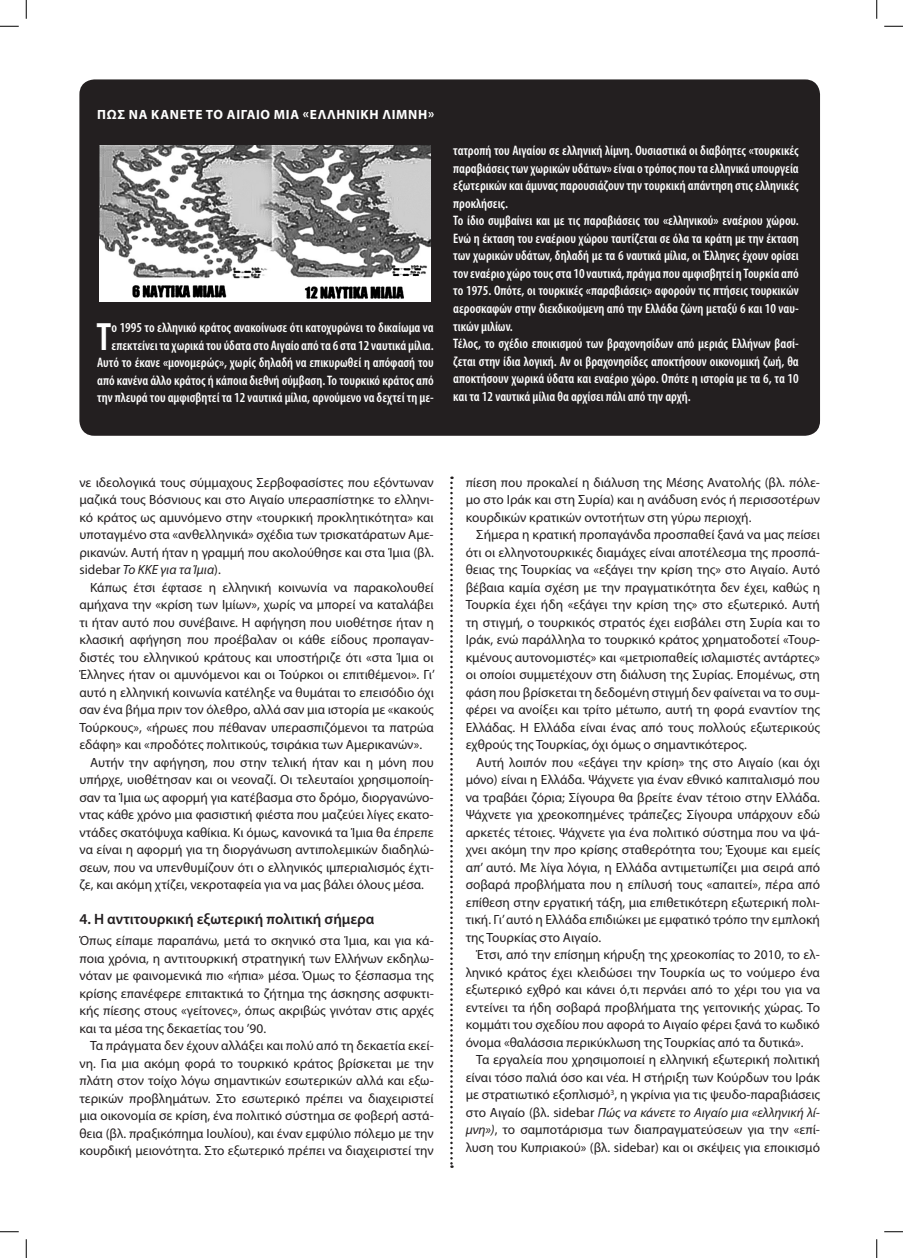
<style>
.page{position:relative;width:903px;height:1258px;background:#fff}
.page>*{position:absolute;margin:0;border:0;box-sizing:border-box;transform-origin:0 0}
.t1{font:600 condensed 39.75px "Myriad Pro";color:#fff}
.t2{font:600 15px "Myriad Pro";color:#231f20}
.t3{font:600 condensed 13.75px/17.5px "Myriad Pro";color:#fff;text-align:right}
.t4{font:13.38px/17.5px "Myriad Pro";color:#231f20;text-align:justify}
.t5{font:700 13.38px "Myriad Pro";letter-spacing:.05em;color:#fff}
.s1{font-style:italic}
</style>
<div class="page">
<div style="left:79px;top:79px;width:741px;height:357px;background:#231f20;border-radius:15px"></div>
<svg style="left:450px;top:476px;width:3px;height:691px"></svg>
<img style="left:100px;top:146px;width:331px;height:155px">
<svg style="left:0;top:25px;width:19px;height:2px"></svg>
<svg style="left:884px;top:25px;width:19px;height:2px"></svg>
<svg style="left:0;top:1231px;width:19px;height:1px"></svg>
<svg style="left:884px;top:1231px;width:19px;height:1px"></svg>
<svg style="left:25px;top:0;width:2px;height:19px"></svg>
<svg style="left:25px;top:1239px;width:2px;height:18px"></svg>
<svg style="left:876px;top:0;width:1px;height:19px"></svg>
<svg style="left:876px;top:1239px;width:1px;height:18px"></svg>
<p class="t5" style="left:97px;top:107px;width:91px">Πώς να κάνετε</p>
<p class="t5" style="left:206px;top:107px;width:114px">το Αι γαίο μια «ελλ</p>
<p class="t5" style="left:336px;top:107px;width:28px">ηνική</p>
<p class="t5" style="left:382px;top:107px;width:53px">λίμνη»</p>
<p class="t3" style="left:97px;top:319px;width:338px">o 1995 το ελληνικό κράτος ανακοίνωσε ότι κατοχυρώνει το δικαίωμα να επεκτείνει τα χωρικά του ύδατα στο Αιγαίο από τα 6 στα 12 ναυτικά μίλια.<br>Αυτό το έκανε «μονομερώς», χωρίς δηλαδή να επικυρωθεί η απόφασή του από κανένα άλλο κράτος ή κάποια διεθνή σύμβαση. Το τουρκικό κράτος από την πλευρά του αμφισβητεί τα 12 ναυτικά μίλια, αρνούμενο να δεχτεί τη με-</p>
<h1 class="t1" style="left:97px;top:315px;width:16px">T</h1>
<p class="t3" style="left:453px;top:142px;width:347px;text-align:left">τατροπή του Αιγαίου σε ελληνική λίμνη. Ουσιαστικά οι διαβόητες «τουρκικές παραβιάσεις των χωρικών υδάτων» είναι ο τρόπος που τα ελληνικά υπουργεία εξωτερικών και άμυνας παρουσιάζουν την τουρκική απάντηση στις ελληνικές προκλήσεις.<br>Το ίδιο συμβαίνει και με τις παραβιάσεις του «ελληνικού» εναέριου χώρου.<br>Ενώ η έκταση του εναέριου χώρου ταυτίζεται σε όλα τα κράτη με την έκταση των χωρικών υδάτων, δηλαδή με τα 6 ναυτικά μίλια, οι Έλληνες έχουν ορίσει τον εναέριο χώρο τους στα 10 ναυτικά, πράγμα που αμφισβητεί η Τουρκία από το 1975. Οπότε, οι τουρκικές «παραβιάσεις» αφορούν τις πτήσεις τουρκικών αεροσκαφών στην διεκδικούμενη από την Ελλάδα ζώνη μεταξύ 6 και 10 ναυ&shy;τικών μιλίων.<br>Τέλος, το σχέδιο εποικισμού των βραχονησίδων από μεριάς Ελλήνων βασί&shy;ζεται στην ίδια λογική. Αν οι βραχονησίδες αποκτήσουν οικονομική ζωή, θα αποκτήσουν χωρικά ύδατα και εναέριο χώρο. Οπότε η ιστορία με τα 6, τα 10 και τα 12 ναυτικά μίλια θα αρχίσει πάλι από την αρχή.</p>
<p class="t4" style="left:79px;top:473px;width:356px">νε ιδεολογικά τους σύμμαχους Σερβοφασίστες που εξόντωναν μαζικά τους Βόσνιους και στο Αιγαίο υπερασπίστηκε το ελληνι&shy;κό κράτος ως αμυνόμενο στην «τουρκική προκλητικότητα» και υποταγμένο στα «ανθελληνικά» σχέδια των τρισκατάρατων Αμε&shy;ρικανών. Αυτή ήταν η γραμμή που ακολούθησε και στα Ίμια (βλ. sidebar <span class="s1">Το ΚΚΕ για τα Ίμια</span>).</p>
<p class="t4" style="left:90px;top:578px;width:345px">Κάπως έτσι έφτασε η ελληνική κοινωνία να παρακολουθεί</p>
<p class="t4" style="left:79px;top:596px;width:356px">αμήχανα την «κρίση των Ιμίων», χωρίς να μπορεί να καταλάβει</p>
<p class="t4" style="left:79px;top:613px;width:356px">τι ήταν αυτό που συνέβαινε. Η αφήγηση που υιοθέτησε ήταν η</p>
<p class="t4" style="left:79px;top:631px;width:356px">κλασική αφήγηση που προέβαλαν οι κάθε είδους προπαγαν-</p>
<p class="t4" style="left:79px;top:648px;width:356px">διστές του ελληνικού κράτους και υποστήριζε ότι «στα Ίμια οι</p>
<p class="t4" style="left:79px;top:666px;width:357px">Έλληνες ήταν οι αμυνόμενοι και οι Τούρκοι οι επιτιθέμενοι». Γι’</p>
<p class="t4" style="left:79px;top:683px;width:356px">αυτό η ελληνική κοινωνία κατέληξε να θυμάται το επεισόδιο όχι</p>
<p class="t4" style="left:79px;top:701px;width:356px">σαν ένα βήμα πριν τον όλεθρο, αλλά σαν μια ιστορία με «κακούς</p>
<p class="t4" style="left:79px;top:718px;width:356px">Τούρκους», «ήρωες που πέθαναν υπερασπιζόμενοι τα πατρώα</p>
<p class="t4" style="left:79px;top:736px;width:344px">εδάφη» και «προδότες πολιτικούς, τσιράκια των Αμερικανών».</p>
<p class="t4" style="left:90px;top:753px;width:345px">Αυτήν την αφήγηση, που στην τελική ήταν και η μόνη που</p>
<p class="t4" style="left:79px;top:771px;width:356px">υπήρχε, υιοθέτησαν και οι νεοναζί. Οι τελευταίοι χρησιμοποίη-</p>
<p class="t4" style="left:79px;top:788px;width:356px">σαν τα Ίμια ως αφορμή για κατέβασμα στο δρόμο, διοργανώνο-</p>
<p class="t4" style="left:79px;top:806px;width:356px">ντας κάθε χρόνο μια φασιστική φιέστα που μαζεύει λίγες εκατο-</p>
<p class="t4" style="left:79px;top:823px;width:356px">ντάδες σκατόψυχα καθίκια. Κι όμως, κανονικά τα Ίμια θα έπρεπε</p>
<p class="t4" style="left:79px;top:841px;width:356px">να είναι η αφορμή για τη διοργάνωση αντιπολεμικών διαδηλώ-</p>
<p class="t4" style="left:79px;top:858px;width:356px">σεων, που να υπενθυμίζουν ότι ο ελληνικός ιμπεριαλισμός έχτι-</p>
<p class="t4" style="left:79px;top:876px;width:346px">ζε, και ακόμη χτίζει, νεκροταφεία για να μας βάλει όλους μέσα.</p>
<p class="t2" style="left:79px;top:910px;width:297px">4. Η αντιτουρκική εξωτερική πολιτική σήμερα</p>
<p class="t4" style="left:79px;top:932px;width:356px">Όπως είπαμε παραπάνω, μετά το σκηνικό στα Ίμια, και για κά&shy;ποια χρόνια, η αντιτουρκική στρατηγική των Ελλήνων εκδηλω&shy;νόταν με φαινομενικά πιο «ήπια» μέσα. Όμως το ξέσπασμα της κρίσης επανέφερε επιτακτικά το ζήτημα της άσκησης ασφυκτι&shy;κής πίεσης στους «γείτονες», όπως ακριβώς γινόταν στις αρχές και τα μέσα της δεκαετίας του ’90.</p>
<p class="t4" style="left:79px;top:1037px;width:356px;text-indent:11px">Τα πράγματα δεν έχουν αλλάξει και πολύ από τη δεκαετία εκεί&shy;νη. Για μια ακόμη φορά το τουρκικό κράτος βρίσκεται με την πλάτη στον τοίχο λόγω σημαντικών εσωτερικών αλλά και εξω&shy;τερικών προβλημάτων. Στο εσωτερικό πρέπει να διαχειριστεί μια οικονομία σε κρίση, ένα πολιτικό σύστημα σε φοβερή αστά&shy;θεια (βλ. πραξικόπημα Ιουλίου), και έναν εμφύλιο πόλεμο με την κουρδική μειονότητα. Στο εξωτερικό πρέπει να διαχειριστεί την</p>
<p class="t4" style="left:466px;top:473px;width:356px">πίεση που προκαλεί η διάλυση της Μέσης Ανατολής (βλ. πόλε&shy;μο στο Ιράκ και στη Συρία) και η ανάδυση ενός ή περισσοτέρων κουρδικών κρατικών οντοτήτων στη γύρω περιοχή.</p>
<p class="t4" style="left:466px;top:526px;width:356px;text-indent:11px">Σήμερα η κρατική προπαγάνδα προσπαθεί ξανά να μας πείσει ότι οι ελληνοτουρκικές διαμάχες είναι αποτέλεσμα της προσπά&shy;θειας της Τουρκίας να «εξάγει την κρίση της» στο Αιγαίο. Αυτό βέβαια καμία σχέση με την πραγματικότητα δεν έχει, καθώς η Τουρκία έχει ήδη «εξάγει την κρίση της» στο εξωτερικό. Αυτή τη στιγμή, ο τουρκικός στρατός έχει εισβάλει στη Συρία και το Ιράκ, ενώ παράλληλα το τουρκικό κράτος χρηματοδοτεί «Τουρ&shy;κμένους αυτονομιστές» και «μετριοπαθείς ισλαμιστές αντάρτες» οι οποίοι συμμετέχουν στη διάλυση της Συρίας. Επομένως, στη φάση που βρίσκεται τη δεδομένη στιγμή δεν φαίνεται να το συμ&shy;φέρει να ανοίξει και τρίτο μέτωπο, αυτή τη φορά εναντίον της Ελλάδας. Η Ελλάδα είναι ένας από τους πολλούς εξωτερικούς εχθρούς της Τουρκίας, όχι όμως ο σημαντικότερος.</p>
<p class="t4" style="left:466px;top:753px;width:356px;text-indent:11px">Αυτή λοιπόν που «εξάγει την κρίση» της στο Αιγαίο (και όχι μόνο) είναι η Ελλάδα. Ψάχνετε για έναν εθνικό καπιταλισμό που να τραβάει ζόρια; Σίγουρα θα βρείτε έναν τέτοιο στην Ελλάδα.<br>Ψάχνετε για χρεοκοπημένες τράπεζες; Σίγουρα υπάρχουν εδώ αρκετές τέτοιες. Ψάχνετε για ένα πολιτικό σύστημα που να ψά&shy;χνει ακόμη την προ κρίσης σταθερότητα του; Έχουμε και εμείς απ’ αυτό. Με λίγα λόγια, η Ελλάδα αντιμετωπίζει μια σειρά από σοβαρά προβλήματα που η επίλυσή τους «απαιτεί», πέρα από επίθεση στην εργατική τάξη, μια επιθετικότερη εξωτερική πολι&shy;τική. Γι’ αυτό η Ελλάδα επιδιώκει με εμφατικό τρόπο την εμπλοκή της Τουρκίας στο Αιγαίο.</p>
<p class="t4" style="left:466px;top:946px;width:356px;text-indent:11px">Έτσι, από την επίσημη κήρυξη της χρεοκοπίας το 2010, το ελ&shy;ληνικό κράτος έχει κλειδώσει την Τουρκία ως το νούμερο ένα εξωτερικό εχθρό και κάνει ό,τι περνάει από το χέρι του για να εντείνει τα ήδη σοβαρά προβλήματα της γειτονικής χώρας. Το κομμάτι του σχεδίου που αφορά το Αιγαίο φέρει ξανά το κωδικό όνομα «θαλάσσια περικύκλωση της Τουρκίας από τα δυτικά».</p>
<p class="t4" style="left:466px;top:1051px;width:356px;text-indent:11px">Τα εργαλεία που χρησιμοποιεί η ελληνική εξωτερική πολιτική είναι τόσο παλιά όσο και νέα. Η στήριξη των Κούρδων του Ιράκ με στρατιωτικό εξοπλισμό<sup>3</sup>, η γκρίνια για τις ψευδο-παραβιάσεις στο Αιγαίο (βλ. sidebar <span class="s1">Πώς να κάνετε το Αιγαίο μια «ελληνική λί&shy;μνη»)</span>, το σαμποτάρισμα των διαπραγματεύσεων για την «επί&shy;λυση του Κυπριακού» (βλ. sidebar) και οι σκέψεις για εποικισμό</p>
</div>
